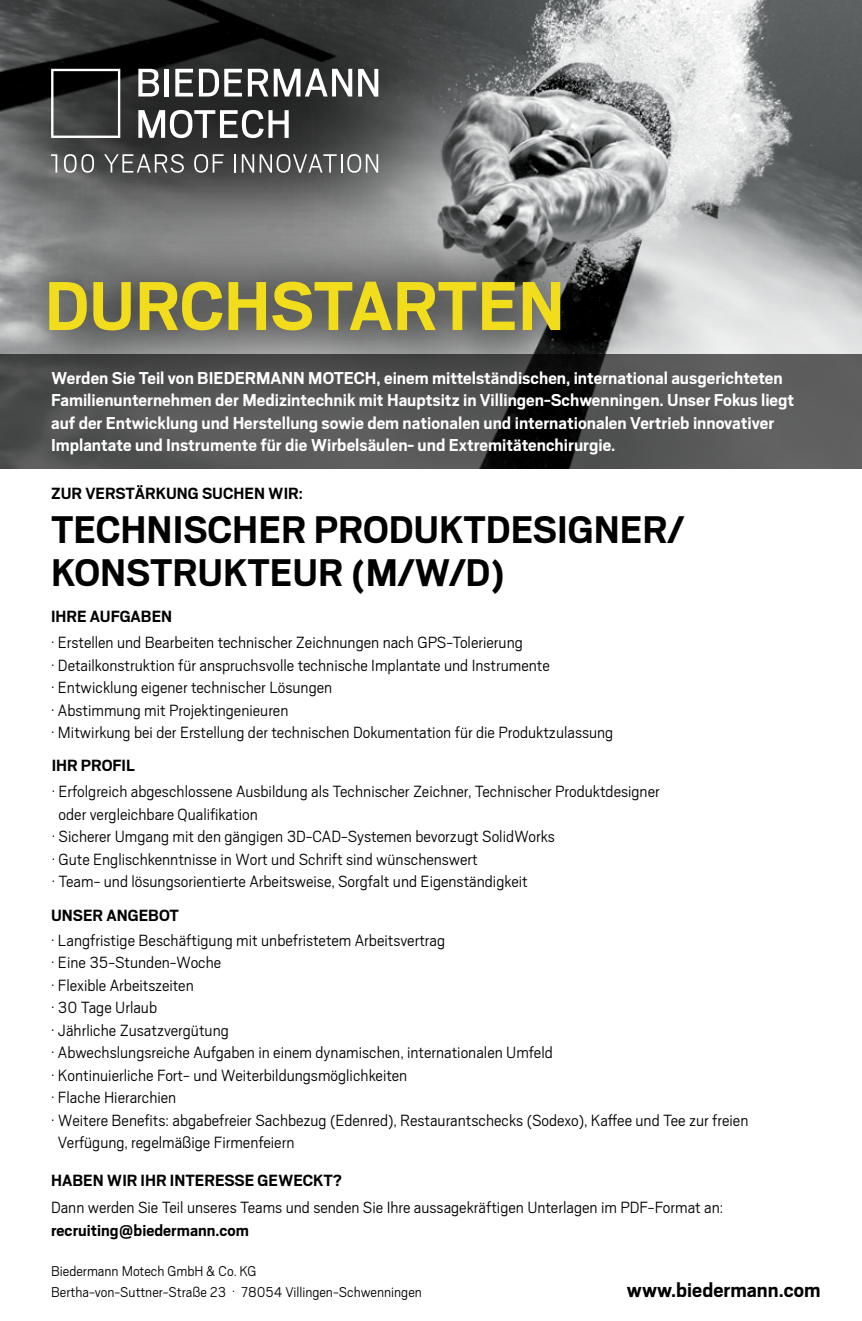
<style>
.page{position:relative;width:862px;height:1321px;background:#fff}
.page>*{position:absolute;margin:0;border:0;box-sizing:border-box;transform-origin:0 0}
.t1{font:700 76.5px "Scout";color:#f1dd1b}
.t2{font:700 42.75px/42.8px "Scout";color:#000}
.t3{font:700 22.5px "Scout";color:#000}
.t4{font:700 19.12px/22.5px "Scout";color:#fff}
.t5{font:300 18px/22.5px "Scout";color:#000}
.t6{font:700 18px "Scout";color:#000}
.t7{font:300 15.75px/20.2px "Scout";color:#000}
</style>
<div class="page">
<img style="left:548px;top:0;width:313px;height:354px">
<svg style="left:0;top:0;width:548px;height:197px"></svg>
<svg style="left:138px;top:69px;width:21px;height:27px"></svg>
<hr style="left:164px;top:69px;width:4px;height:27px;background:#fff">
<svg style="left:175px;top:69px;width:18px;height:27px"></svg>
<svg style="left:199px;top:69px;width:43px;height:27px"></svg>
<svg style="left:248px;top:69px;width:104px;height:27px"></svg>
<svg style="left:358px;top:69px;width:20px;height:28px"></svg>
<svg style="left:138px;top:110px;width:150px;height:28px"></svg>
<svg style="left:51px;top:69px;width:69px;height:69px"></svg>
<svg style="left:51px;top:154px;width:6px;height:19px"></svg>
<svg style="left:64px;top:154px;width:30px;height:19px"></svg>
<svg style="left:104px;top:154px;width:80px;height:19px"></svg>
<svg style="left:194px;top:154px;width:29px;height:19px"></svg>
<svg style="left:234px;top:154px;width:2px;height:19px"></svg>
<svg style="left:242px;top:154px;width:136px;height:19px"></svg>
<svg style="left:0;top:354px;width:861px;height:114px;fill:#5b5b5b"></svg>
<svg style="left:0;top:197px;width:643px;height:217px"></svg>
<h1 class="t1" style="left:45px;top:256px;width:521px">DURCHSTARTEN</h1>
<p class="t4" style="left:51px;top:365px;width:744px">Werden Sie Teil von BIEDERMANN MOTECH, einem mittelständischen, international ausgerichteten Familienunternehmen der Medizintechnik mit Hauptsitz in Villingen-Schwenningen. Unser Fokus liegt auf der Entwicklung und Herstellung sowie dem nationalen und internationalen Vertrieb innovativer Implantate und Instrumente für die Wirbelsäulen- und Extremitätenchirurgie.</p>
<p class="t6" style="left:51px;top:482px;width:253px">ZUR VERSTÄRKUNG SUCHEN WIR:</p>
<h2 class="t2" style="left:51px;top:506px;width:634px">TECHNISCHER PRODUKTDESIGNER/<br>KONSTRUKTEUR (M/W/D)</h2>
<p class="t6" style="left:51px;top:604px;width:122px">IHRE AUFGABEN</p>
<p class="t5" style="left:51px;top:630px;width:563px">· Erstellen und Bearbeiten technischer Zeichnungen nach GPS-Tolerierung<br>· Detailkonstruktion für anspruchsvolle technische Implantate und Instrumente<br>· Entwicklung eigener technischer Lösungen<br>· Abstimmung mit Projektingenieuren<br>· Mitwirkung bei der Erstellung der technischen Dokumentation für die Produktzulassung</p>
<p class="t6" style="left:52px;top:754px;width:85px">IHR PROFIL</p>
<p class="t5" style="left:52px;top:779px;width:609px">· Erfolgreich abgeschlossene Ausbildung als Technischer Zeichner, Technischer Produktdesigner</p>
<p class="t5" style="left:59px;top:802px;width:200px">oder vergleichbare Qualifikation</p>
<p class="t5" style="left:52px;top:824px;width:504px">· Sicherer Umgang mit den gängigen 3D-CAD-Systemen bevorzugt SolidWorks</p>
<p class="t5" style="left:52px;top:847px;width:427px">· Gute Englischkenntnisse in Wort und Schrift sind wünschenswert</p>
<p class="t5" style="left:52px;top:869px;width:477px">· Team- und lösungsorientierte Arbeitsweise, Sorgfalt und Eigenständigkeit</p>
<p class="t6" style="left:51px;top:903px;width:129px">UNSER ANGEBOT</p>
<p class="t5" style="left:51px;top:928px;width:395px">· Langfristige Beschäftigung mit unbefristetem Arbeitsvertrag</p>
<p class="t5" style="left:51px;top:950px;width:172px">· Eine 35-Stunden-Woche</p>
<p class="t5" style="left:51px;top:973px;width:144px">· Flexible Arbeitszeiten</p>
<p class="t5" style="left:51px;top:995px;width:107px">· 30 Tage Urlaub</p>
<p class="t5" style="left:51px;top:1018px;width:179px">· Jährliche Zusatzvergütung</p>
<p class="t5" style="left:51px;top:1040px;width:503px">· Abwechslungsreiche Aufgaben in einem dynamischen, internationalen Umfeld</p>
<p class="t5" style="left:51px;top:1063px;width:357px">· Kontinuierliche Fort- und Weiterbildungsmöglichkeiten</p>
<p class="t5" style="left:51px;top:1085px;width:127px">· Flache Hierarchien</p>
<p class="t5" style="left:51px;top:1108px;width:698px">· Weitere Benefits: abgabefreier Sachbezug (Edenred), Restaurantschecks (Sodexo), Kaffee und Tee zur freien</p>
<p class="t5" style="left:58px;top:1130px;width:238px">Verfügung, regelmäßige Firmenfeiern</p>
<p class="t6" style="left:51px;top:1168px;width:292px">HABEN WIR IHR INTERESSE GEWECKT?</p>
<p class="t5" style="left:51px;top:1195px;width:673px">Dann werden Sie Teil unseres Teams und senden Sie Ihre aussagekräftigen Unterlagen im PDF-Format an:</p>
<p class="t6" style="left:51px;top:1218px;width:199px">recruiting@biedermann.com</p>
<p class="t7" style="left:51px;top:1260px;width:372px">Biedermann Motech GmbH &amp; Co. KG<br>Bertha-von-Suttner-Straße 23 . 78054 Villingen-Schwenningen</p>
<p class="t3" style="left:626px;top:1274px;width:195px">www.biedermann.com</p>
</div>
